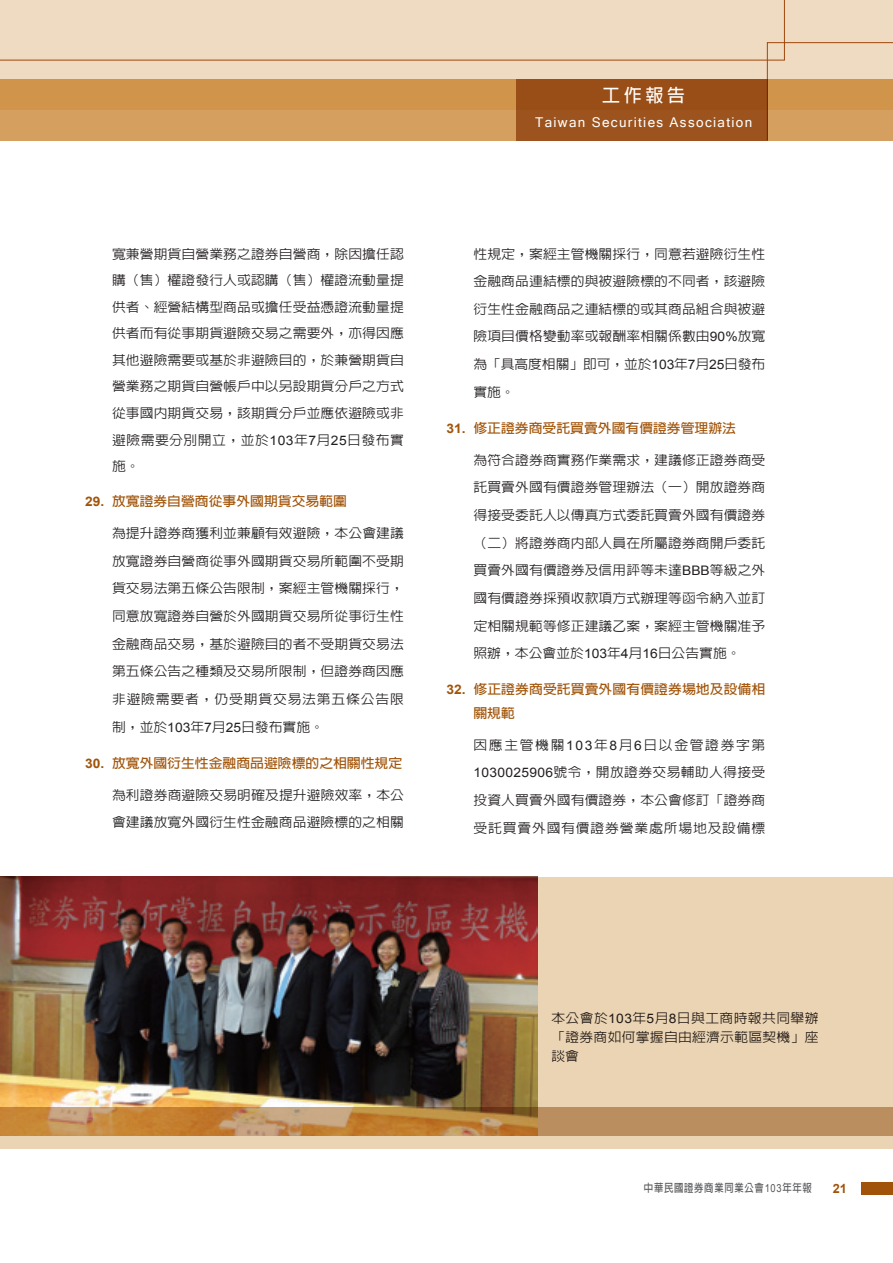
<style>
.page{position:relative;width:893px;height:1263px;background:#fff}
.page>*{position:absolute;margin:0;border:0;box-sizing:border-box;transform-origin:0 0}
.t1{font:700 18px "AR Hei B5";color:#fff}
.t2{font:13.5px "Microsoft Sans Serif";letter-spacing:.1em;color:#fff}
.new內文{font:500 13.2px/27.6px "AR Hei B5";letter-spacing:.005em;color:#231f20;text-align:justify;scale:1.05 1}
._1_粗{font:700 13.2px/23.4px "AR Hei B5";color:#a15409;scale:1.05 1}
.圖說{font:500 13.2px/19.2px "AR Hei B5";letter-spacing:.02em;color:#231f20;text-align:justify;scale:1.05 1}
.t3{font:700 12.75px "Arial";color:#a15409}
.t4{font:700 11.1px "AR Hei B5";letter-spacing:.075em;color:#57585a;scale:.84 1}
.s1{font-family:"Arial";font-weight:400}
.s2{font-family:"Arial"}
</style>
<div class="page">
<div style="left:0;top:79px;width:893px;height:61px;background:#d5a05f"></div>
<svg style="left:0;top:0;width:893px;height:110px;background:#dfb889"></svg>
<div style="left:0;top:0;width:785px;height:60px;background:#efdbc2"></div>
<svg style="left:767px;top:42px;width:126px;height:99px"></svg>
<div style="left:516px;top:79px;width:251px;height:61px;background:#994e17"></div>
<div style="left:861px;top:1182px;width:32px;height:12px;background:#a15409"></div>
<div style="left:0;top:877px;width:893px;height:271px;background:#ebd4b3"></div>
<img style="left:0;top:876px;width:537px;height:231px">
<svg style="left:0;top:1107px;width:893px;height:28px;background:#bd8a50"></svg>
<h1 class="t1" style="left:602px;top:86px;width:84px">工作報告</h1>
<p class="t2" style="left:535px;top:115px;width:219px">Taiwan Securities Association</p>
<p class="new內文" style="left:112px;top:240px;width:280px;line-height:26.5px">寬兼營期貨自營業務之證券自營商，除因擔任認購（售）權證發行人或認購（售）權證流動量提供者、經營結構型商品或擔任受益憑證流動量提供者而有從事期貨避險交易之需要外，亦得因應其他避險需要或基於非避險目的，於兼營期貨自營業務之期貨自營帳戶中以另設期貨分戶之方式從事國內期貨交易，該期貨分戶並應依避險或非避險需要分別開立，並於<span class="s1">103</span>年<span class="s1">7</span>月<span class="s1">25</span>日發布實施。</p>
<p class="_1_粗" style="left:85px;top:489px;width:251px"><span class="s2">29.</span> 放寬證券自營商從事外國期貨交易範圍</p>
<p class="new內文" style="left:112px;top:519px;width:279px">為提升證券商獲利並兼顧有效避險，本公會建議放寬證券自營商從事外國期貨交易所範圍不受期貨交易法第五條公告限制，案經主管機關採行，同意放寬證券自營於外國期貨交易所從事衍生性金融商品交易，基於避險目的者不受期貨交易法第五條公告之種類及交易所限制，但證券商因應非避險需要者，仍受期貨交易法第五條公告限制，並於<span class="s1">103</span>年<span class="s1">7</span>月<span class="s1">25</span>日發布實施。</p>
<p class="_1_粗" style="left:85px;top:751px;width:304px"><span class="s2">30.</span> 放寬外國衍生性金融商品避險標的之相關性規定</p>
<p class="new內文" style="left:112px;top:781px;width:279px">為利證券商避險交易明確及提升避險效率，本公會建議放寬外國衍生性金融商品避險標的之相關</p>
<p class="new內文" style="left:473px;top:240px;width:280px">性規定，案經主管機關採行，同意若避險衍生性金融商品連結標的與被避險標的不同者，該避險衍生性金融商品之連結標的或其商品組合與被避險項目價格變動率或報酬率相關係數由<span class="s1">90%</span>放寬為「具高度相關」即可，並於<span class="s1">103</span>年<span class="s1">7</span>月<span class="s1">25</span>日發布實施。</p>
<p class="_1_粗" style="left:446px;top:416px;width:277px"><span class="s2">31.</span> 修正證券商受託買賣外國有價證券管理辦法</p>
<p class="new內文" style="left:473px;top:446px;width:280px">為符合證券商實務作業需求，建議修正證券商受託買賣外國有價證券管理辦法（一）開放證券商得接受委託人以傳真方式委託買賣外國有價證券（二）將證券商內部人員在所屬證券商開戶委託買賣外國有價證券及信用評等未達<span class="s1">BBB</span>等級之外國有價證券採預收款項方式辦理等函令納入並訂定相關規範等修正建議乙案，案經主管機關准予照辦，本公會並於<span class="s1">103</span>年<span class="s1">4</span>月<span class="s1">16</span>日公告實施。</p>
<p class="_1_粗" style="left:473px;top:678px;width:279px;text-indent:-27px"><span class="s2">32.</span> 修正證券商受託買賣外國有價證券場地及設備相關規範</p>
<p class="new內文" style="left:473px;top:731px;width:279px">因應主管機關<span class="s1">103</span>年<span class="s1">8</span>月<span class="s1">6</span>日以金管證券字第<span class="s1">1030025906</span>號令，開放證券交易輔助人得接受投資人買賣外國有價證券，本公會修訂「證券商受託買賣外國有價證券營業處所場地及設備標</p>
<p class="圖說" style="left:551px;top:1008px;width:256px">本公會於<span class="s1">103</span>年<span class="s1">5</span>月<span class="s1">8</span>日與工商時報共同舉辦「證券商如何掌握自由經濟示範區契機」座談會</p>
<p class="t4" style="left:644px;top:1182px;width:201px">中華民國證券商業同業公會<span class="s1">103</span>年年報</p>
<p class="t3" style="left:833px;top:1180px;width:16px">21</p>
</div>
